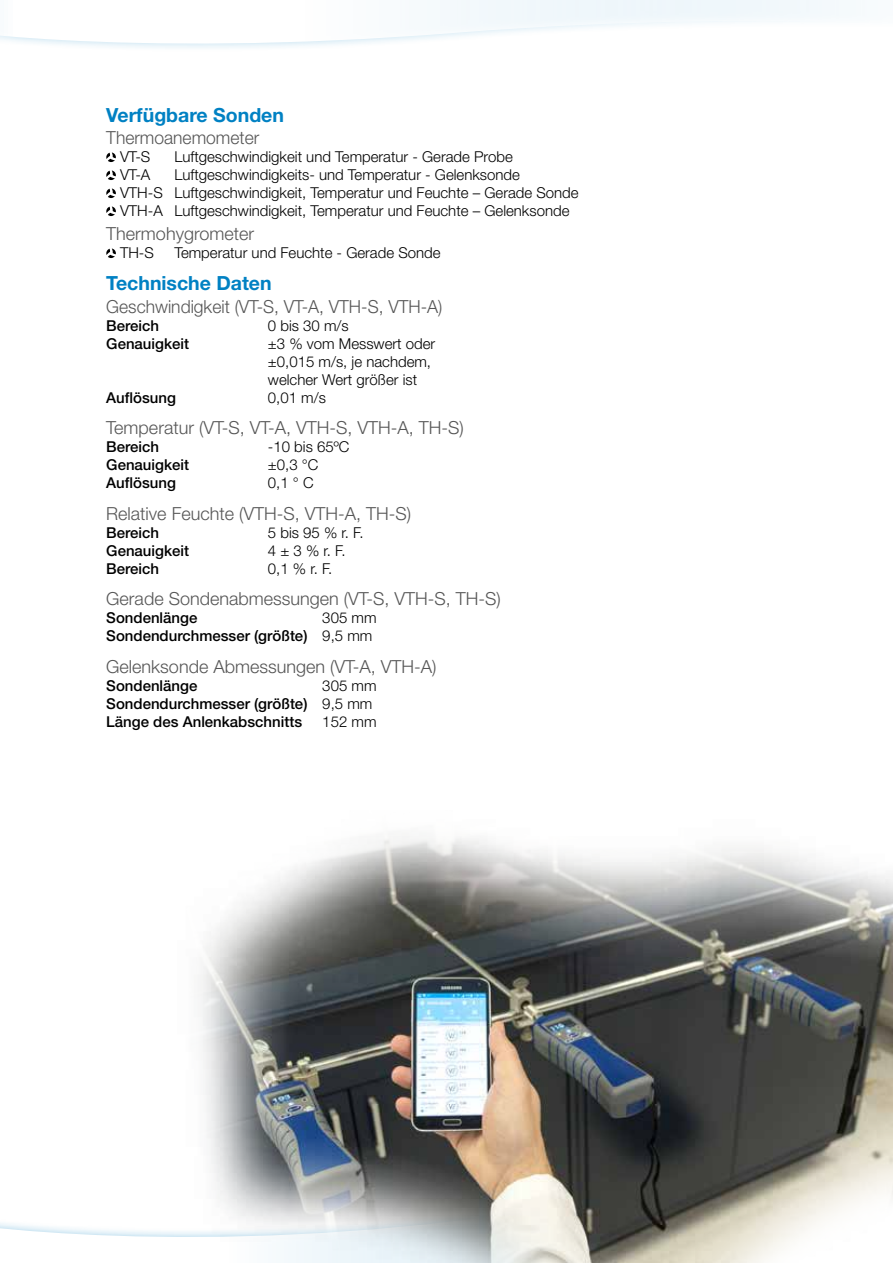
<style>
.page{position:relative;width:893px;height:1263px;background:#fff}
.page>*{position:absolute;margin:0;border:0;box-sizing:border-box;transform-origin:0 0}
.t1{font:700 19.5px "Helvetica Neue LT";color:#0081c3}
.t2{font:300 18px "Helvetica Neue LT";color:#565656}
.t3{font:300 15px/18px "Helvetica Neue LT";color:#000}
.t4{font:500 15px/18px "Helvetica Neue LT";color:#000;text-align:right}
.s1{font-weight:300}
</style>
<div class="page">
<svg style="left:106px;top:152px;width:10px;height:10px"></svg>
<svg style="left:106px;top:170px;width:10px;height:10px"></svg>
<svg style="left:106px;top:188px;width:10px;height:10px"></svg>
<svg style="left:106px;top:206px;width:10px;height:10px"></svg>
<svg style="left:106px;top:248px;width:10px;height:10px"></svg>
<svg style="left:0;top:1223px;width:168px;height:14px"></svg>
<div style="left:0;top:0;width:893px;height:53px;background:#0081c3;opacity:.5"></div>
<svg style="left:0;top:0;width:893px;height:45px"></svg>
<img style="left:168px;top:836px;width:725px;height:427px">
<h1 class="t1" style="left:106px;top:103px;width:179px">Verfügbare Sonden</h1>
<p class="t2" style="left:106px;top:127px;width:154px">Thermoanemometer</p>
<p class="t3" style="left:120px;top:147px;width:32px">VT-S</p>
<p class="t3" style="left:174px;top:147px;width:340px">Luftgeschwindigkeit und Temperatur - Gerade Probe</p>
<p class="t3" style="left:120px;top:165px;width:32px">VT-A</p>
<p class="t3" style="left:120px;top:165px;width:460px;text-indent:54px">Luftgeschwindigkeits- und Temperatur - Gelenksonde<br>VTH-S Luftgeschwindigkeit, Temperatur und Feuchte – Gerade Sonde<br>VTH-A Luftgeschwindigkeit, Temperatur und Feuchte – Gelenksonde</p>
<p class="t2" style="left:106px;top:223px;width:149px">Thermohygrometer</p>
<p class="t3" style="left:120px;top:243px;width:35px">TH-S</p>
<p class="t3" style="left:174px;top:243px;width:268px">Temperatur und Feuchte - Gerade Sonde</p>
<h1 class="t1" style="left:106px;top:271px;width:167px">Technische Daten</h1>
<p class="t2" style="left:106px;top:295px;width:338px">Geschwindigkeit (VT-S, VT-A, VTH-S, VTH-A)</p>
<p class="t4" style="left:106px;top:316px;width:54px">Bereich</p>
<p class="t3" style="left:268px;top:316px;width:82px">0 bis 30 m/s</p>
<p class="t4" style="left:106px;top:334px;width:84px">Genauigkeit</p>
<p class="t3" style="left:268px;top:334px;width:169px">±3 % vom Messwert oder ±0,015 m/s, je nachdem, welcher Wert größer ist</p>
<p class="t4" style="left:106px;top:388px;width:71px">Auflösung</p>
<p class="t3" style="left:268px;top:388px;width:60px">0,01 m/s</p>
<p class="t2" style="left:106px;top:417px;width:359px">Temperatur (VT-S, VT-A, VTH-S, VTH-A, TH-S)</p>
<p class="t4" style="left:106px;top:438px;width:54px">Bereich</p>
<p class="t3" style="left:268px;top:438px;width:83px">-10 bis 65ºC</p>
<p class="t4" style="left:106px;top:456px;width:84px">Genauigkeit</p>
<p class="t3" style="left:268px;top:456px;width:52px">±0,3 °C</p>
<p class="t4" style="left:106px;top:474px;width:71px">Auflösung</p>
<p class="t3" style="left:268px;top:474px;width:47px">0,1 ° C</p>
<p class="t2" style="left:106px;top:502px;width:306px">Relative Feuchte (VTH-S, VTH-A, TH-S)</p>
<p class="t4" style="left:106px;top:523px;width:54px">Bereich</p>
<p class="t3" style="left:268px;top:523px;width:97px">5 bis 95 % r. F.</p>
<p class="t4" style="left:106px;top:541px;width:84px">Genauigkeit</p>
<p class="t3" style="left:268px;top:541px;width:79px">4 ± 3 % r. F.</p>
<p class="t4" style="left:106px;top:559px;width:54px">Bereich</p>
<p class="t3" style="left:268px;top:559px;width:66px">0,1 % r. F.</p>
<p class="t2" style="left:106px;top:588px;width:396px">Gerade Sondenabmessungen (VT-S, VTH-S, TH-S)</p>
<p class="t4" style="left:106px;top:609px;width:93px">Sondenlänge</p>
<p class="t4" style="left:106px;top:609px;width:272px"><span class="s1">305 mm<br></span>Sondendurchmesser (größte) <span class="s1">9,5 mm</span></p>
<p class="t2" style="left:106px;top:655px;width:332px">Gelenksonde Abmessungen (VT-A, VTH-A)</p>
<p class="t4" style="left:106px;top:676px;width:93px">Sondenlänge</p>
<p class="t4" style="left:106px;top:676px;width:272px;text-align:left;text-indent:216px"><span class="s1">305 mm<br></span>Sondendurchmesser (größte) <span class="s1">9,5 mm<br></span>Länge des Anlenkabschnitts</p>
<p class="t3" style="left:322px;top:712px;width:56px">152 mm</p>
</div>
